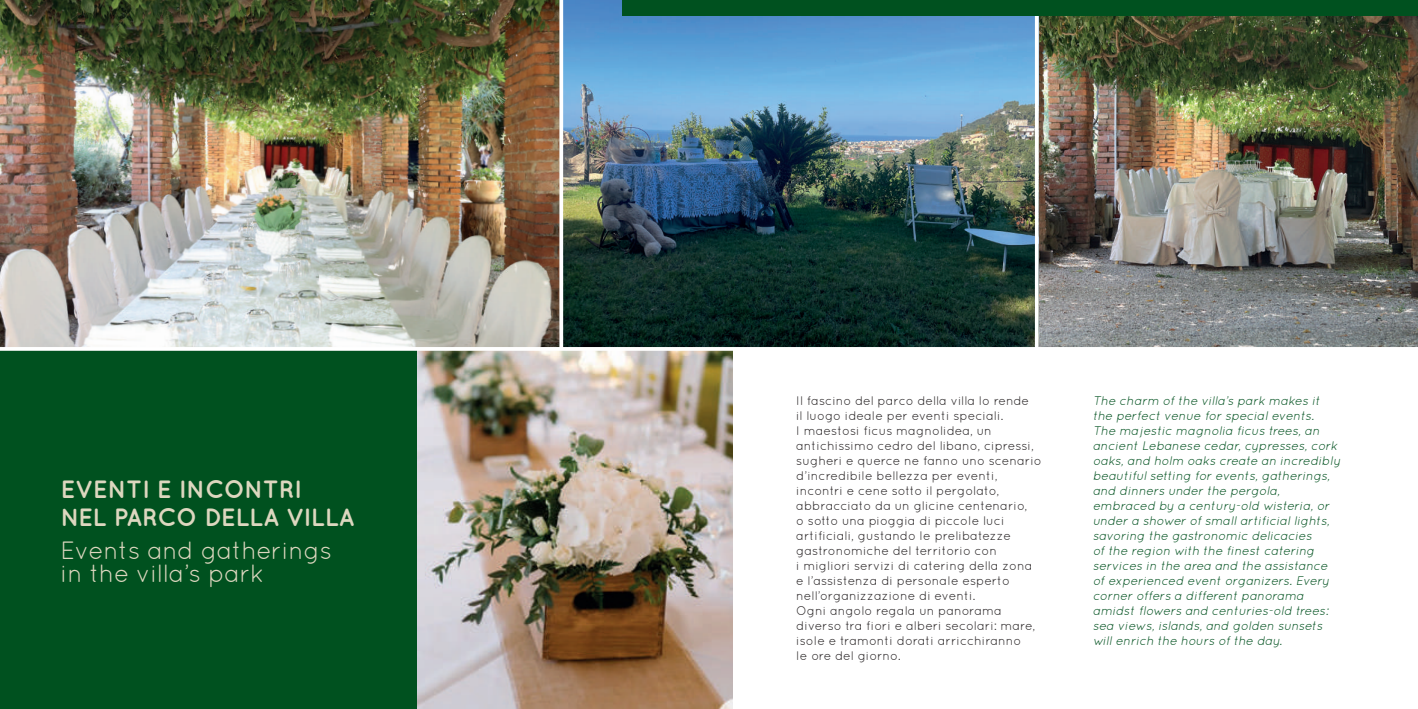
<style>
.page{position:relative;width:1418px;height:709px;background:#fff}
.page>*{position:absolute;margin:0;border:0;box-sizing:border-box;transform-origin:0 0}
.t1{font:25px/23.8px "Quicksand";letter-spacing:-.01em;color:#ddd7bf}
.t2{font:700 25px/28.8px "Quicksand";letter-spacing:-.01em;color:#ddd7bf}
.t3{font:italic 12.5px/15px "Quicksand";color:#00511f}
.t4{font:12.5px/15px "Quicksand";color:#231f20}
</style>
<div class="page">
<div style="left:0;top:348px;width:417px;height:361px;background:#00511f"></div>
<img style="left:0;top:0;width:559px;height:347px">
<img style="left:417px;top:351px;width:315px;height:358px">
<img style="left:1038px;top:16px;width:379px;height:331px">
<img style="left:563px;top:0;width:471px;height:347px">
<svg style="left:1034px;top:16px;width:1px;height:331px"></svg>
<svg style="left:559px;top:0;width:1px;height:347px"></svg>
<hr style="left:0;top:347px;width:1417px;height:4px;background:#fff">
<div style="left:622px;top:0;width:795px;height:16px;background:#00511f"></div>
<h1 class="t2" style="left:61px;top:473px;width:295px">EVENTI E INCONTRI<br>NEL PARCO DELLA VILLA</h1>
<h1 class="t1" style="left:61px;top:538px;width:273px">Events and gatherings in the villa’s park</h1>
<p class="t4" style="left:796px;top:393px;width:247px">Il fascino del parco della villa lo rende<br>il luogo ideale per eventi speciali.<br>I maestosi ficus magnolidea, un antichissimo cedro del libano, cipressi, sugheri e querce ne fanno uno scenario d’incredibile bellezza per eventi, incontri e cene sotto il pergolato, abbracciato da un glicine centenario,<br>o sotto una pioggia di piccole luci artificiali, gustando le prelibatezze gastronomiche del territorio con<br>i migliori servizi di catering della zona e l’assistenza di personale esperto nell’organizzazione di eventi.<br>Ogni angolo regala un panorama diverso tra fiori e alberi secolari: mare, isole e tramonti dorati arricchiranno<br>le ore del giorno.</p>
<p class="t3" style="left:1092px;top:393px;width:252px">The charm of the villa’s park makes it the perfect venue for special events.<br>The majestic magnolia ficus trees, an ancient Lebanese cedar, cypresses, cork oaks, and holm oaks create an incredibly beautiful setting for events, gatherings, and dinners under the pergola, embraced by a century-old wisteria, or under a shower of small artificial lights, savoring the gastronomic delicacies<br>of the region with the finest catering services in the area and the assistance of experienced event organizers. Every corner offers a different panorama amidst flowers and centuries-old trees: sea views, islands, and golden sunsets will enrich the hours of the day.</p>
</div>
